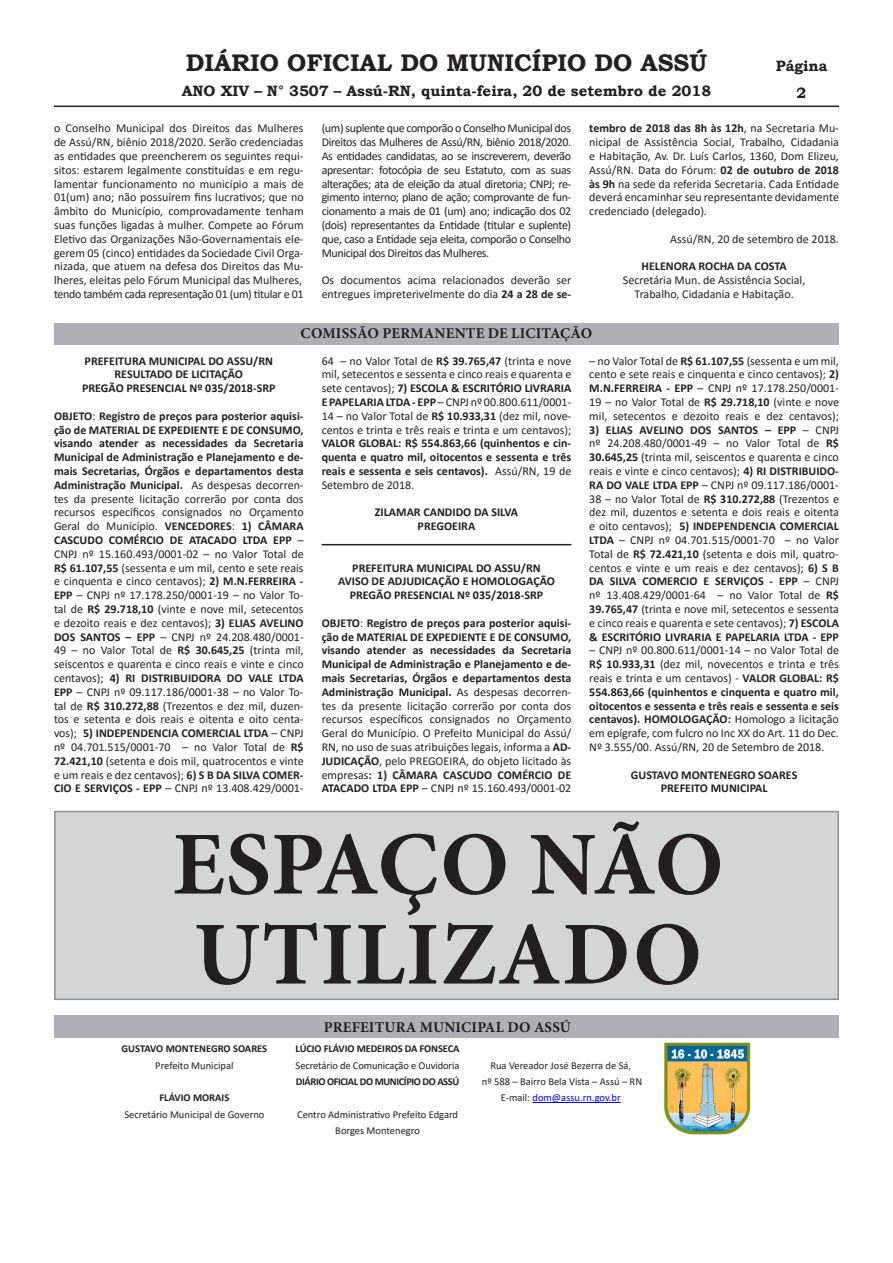
<style>
.page{position:relative;width:893px;height:1263px;background:#fff}
.page>*{position:absolute;margin:0;border:0;box-sizing:border-box;transform-origin:0 0}
.t1{font:700 90px "Minion Pro";letter-spacing:-.02em;color:#231f20}
.t2{font:700 90px "Minion Pro";letter-spacing:.01em;color:#231f20}
.t3{font:700 24px "Bookman Old Style";color:#231f20}
.t4{font:700 15px "Bookman Old Style";color:#231f20}
.t5{font:700 15px "Minion Pro";letter-spacing:.01em;color:#231f20}
.t6{font:12px/13.8px "Calibri";color:#231f20;text-align:justify}
.t7{font:700 12px/13.8px "Calibri";color:#231f20;text-align:justify}
.t8{font:12px "Calibri";letter-spacing:-.03em;color:#231f20}
.t9{font:10.5px "Calibri";color:#231f20}
.t10{font:700 10.5px "Calibri";letter-spacing:-.01em;color:#231f20}
.t11{font:700 10.5px "Calibri";letter-spacing:-.04em;color:#231f20}
.t12{font:10.5px "Calibri";color:#00f}
.s1{font-weight:700}
.s2{font-weight:400}
.s3{color:#231f20}
</style>
<div class="page">
<hr style="left:54px;top:106px;width:785px;height:1px;background:#231f20">
<div style="left:54px;top:323px;width:785px;height:22px;background:#b0afb5"></div>
<hr style="left:322px;top:544px;width:249px;height:1px;background:#231f20">
<div style="left:54px;top:1015px;width:785px;height:23px;background:#b0afb5"></div>
<hr style="left:532px;top:1102px;width:89px;height:1px;background:#00f">
<img style="left:663px;top:1042px;width:88px;height:93px">
<div style="left:54px;top:811px;width:785px;height:189px;background:#d4d5d7;border:2px solid #8f9194"></div>
<h2 class="t3" style="left:186px;top:46px;width:523px">DIÁRIO OFICIAL DO MUNICÍPIO DO ASSÚ</h2>
<p class="t4" style="left:182px;top:80px;width:531px">ANO XIV – N° 3507 – Assú-RN, quinta-feira, 20 de setembro de 2018</p>
<p class="t4" style="left:776px;top:55px;width:53px">Página</p>
<p class="t4" style="left:797px;top:82px;width:11px">2</p>
<p class="t6" style="left:322px;top:121px;width:251px">(um) suplente que comporão o Conselho Municipal dos Direitos das Mulheres de Assú/RN, biênio 2018/2020.<br>As entidades candidatas, ao se inscreverem, deverão apresentar: fotocópia de seu Estatuto, com as suas alterações; ata de eleição da atual diretoria; CNPJ; re&shy;gimento interno; plano de ação; comprovante de fun&shy;cionamento a mais de 01 (um) ano; indicação dos 02 (dois) representantes da Entidade (titular e suplente) que, caso a Entidade seja eleita, comporão o Conselho Municipal dos Direitos das Mulheres.</p>
<p class="t6" style="left:322px;top:273px;width:251px">Os documentos acima relacionados deverão ser entregues impreterivelmente do dia <span class="s1">24 a 28 de se-</span></p>
<p class="t6" style="left:54px;top:121px;width:251px">o Conselho Municipal dos Direitos das Mulheres de Assú/RN, biênio 2018/2020. Serão credenciadas as entidades que preencherem os seguintes requi&shy;sitos: estarem legalmente constituídas e em regu&shy;lamentar funcionamento no município a mais de 01(um) ano; não possuírem fins lucrativos; que no âmbito do Município, comprovadamente tenham suas funções ligadas à mulher. Compete ao Fórum Eletivo das Organizações Não-Governamentais ele&shy;gerem 05 (cinco) entidades da Sociedade Civil Orga&shy;nizada, que atuem na defesa dos Direitos das Mu&shy;lheres, eleitas pelo Fórum Municipal das Mulheres,</p>
<p class="t8" style="left:54px;top:286px;width:251px">tendo também cada representação 01 (um) titular e 01</p>
<p class="t6" style="left:589px;top:121px;width:251px"><span class="s1">tembro de 2018 das 8h às 12h</span>, na Secretaria Mu&shy;nicipal de Assistência Social, Trabalho, Cidadania e Habitação, Av. Dr. Luís Carlos, 1360, Dom Elizeu, Assú/RN. Data do Fórum: <span class="s1">02 de outubro de 2018 às 9h</span> na sede da referida Secretaria. Cada Entidade deverá encaminhar seu representante devidamente credenciado (delegado).</p>
<p class="t6" style="left:670px;top:231px;width:170px">Assú/RN, 20 de setembro de 2018.</p>
<p class="t7" style="left:641px;top:259px;width:147px">HELENORA ROCHA DA COSTA</p>
<p class="t6" style="left:623px;top:273px;width:184px">Secretária Mun. de Assistência Social,</p>
<p class="t6" style="left:635px;top:287px;width:161px">Trabalho, Cidadania e Habitação.</p>
<p class="t5" style="left:301px;top:324px;width:293px">COMISSÃO PERMANENTE DE LICITAÇÃO</p>
<p class="t7" style="left:85px;top:353px;width:190px">PREFEITURA MUNICIPAL DO ASSU/RN</p>
<p class="t7" style="left:115px;top:367px;width:130px">RESULTADO DE LICITAÇÃO</p>
<p class="t7" style="left:82px;top:381px;width:195px">PREGÃO PRESENCIAL Nº 035/2018-SRP</p>
<p class="t6" style="left:54px;top:408px;width:251px"><span class="s1">OBJETO</span>: <span class="s1">Registro de preços para posterior aquisi&shy;ção de MATERIAL DE EXPEDIENTE E DE CONSUMO, visando atender as necessidades da Secretaria Municipal de Administração e Planejamento e de&shy;mais Secretarias, Órgãos e departamentos desta Administração Municipal.</span> As despesas decorren&shy;tes da presente licitação correrão por conta dos recursos específicos consignados no Orçamento Geral do Município. <span class="s1">VENCEDORES</span>: <span class="s1">1) CÂMARA CASCUDO COMÉRCIO DE ATACADO LTDA EPP</span> – CNPJ nº 15.160.493/0001-02 – no Valor Total de <span class="s1">R$ 61.107,55</span> (sessenta e um mil, cento e sete reais e cinquenta e cinco centavos); <span class="s1">2) M.N.FERREIRA - EPP</span> – CNPJ nº 17.178.250/0001-19 – no Valor To&shy;tal de <span class="s1">R$ 29.718,10</span> (vinte e nove mil, setecentos e dezoito reais e dez centavos); <span class="s1">3) ELIAS AVELINO DOS SANTOS – EPP</span> – CNPJ nº 24.208.480/0001- 49 – no Valor Total de <span class="s1">R$ 30.645,25</span> (trinta mil, seiscentos e quarenta e cinco reais e vinte e cinco centavos); <span class="s1">4) RI DISTRIBUIDORA DO VALE LTDA EPP</span> – CNPJ nº 09.117.186/0001-38 – no Valor To&shy;tal de <span class="s1">R$ 310.272,88</span> (Trezentos e dez mil, duzen&shy;tos e setenta e dois reais e oitenta e oito centa&shy;vos); <span class="s1">5) INDEPENDENCIA COMERCIAL LTDA</span> – CNPJ nº 04.701.515/0001-70 – no Valor Total de <span class="s1">R$ 72.421,10</span> (setenta e dois mil, quatrocentos e vinte e um reais e dez centavos); <span class="s1">6) S B DA SILVA COMER-CIO E SERVIÇOS - EPP</span> – CNPJ nº 13.408.429/0001-</p>
<p class="t6" style="left:322px;top:353px;width:251px">64 – no Valor Total de <span class="s1">R$ 39.765,47</span> (trinta e nove mil, setecentos e sessenta e cinco reais e quarenta e sete centavos); <span class="s1">7) ESCOLA &amp; ESCRITÓRIO LIVRARIA E PAPELARIA LTDA - EPP</span> – CNPJ nº 00.800.611/0001- 14 – no Valor Total de <span class="s1">R$ 10.933,31</span> (dez mil, nove&shy;centos e trinta e três reais e trinta e um centavos); <span class="s1">VALOR GLOBAL: R$ 554.863,66 (quinhentos e cin&shy;quenta e quatro mil, oitocentos e sessenta e três reais e sessenta e seis centavos).</span> Assú/RN, 19 de Setembro de 2018.</p>
<p class="t7" style="left:375px;top:505px;width:145px">ZILAMAR CANDIDO DA SILVA</p>
<p class="t7" style="left:418px;top:519px;width:59px">PREGOEIRA</p>
<p class="t7" style="left:352px;top:560px;width:190px">PREFEITURA MUNICIPAL DO ASSU/RN</p>
<p class="t7" style="left:338px;top:574px;width:218px">AVISO DE ADJUDICAÇÃO E HOMOLOGAÇÃO</p>
<p class="t7" style="left:350px;top:588px;width:195px">PREGÃO PRESENCIAL Nº 035/2018-SRP</p>
<p class="t7" style="left:322px;top:615px;width:251px">OBJETO<span class="s2">:</span> Registro de preços para posterior aquisi&shy;ção de MATERIAL DE EXPEDIENTE E DE CONSUMO, visando atender as necessidades da Secretaria Municipal de Administração e Planejamento e de&shy;mais Secretarias, Órgãos e departamentos desta Administração Municipal. <span class="s2">As despesas decorren&shy;tes da presente licitação correrão por conta dos recursos específicos consignados no Orçamento Geral do Município. O Prefeito Municipal do Assú/ RN, no uso de suas atribuições legais, informa a</span> AD-JUDICAÇÃO<span class="s2">, pelo PREGOEIRA, do objeto licitado às empresas</span>: 1) CÂMARA CASCUDO COMÉRCIO DE ATACADO LTDA EPP <span class="s2">– CNPJ nº 15.160.493/0001-02</span></p>
<p class="t6" style="left:589px;top:353px;width:251px">– no Valor Total de <span class="s1">R$ 61.107,55</span> (sessenta e um mil, cento e sete reais e cinquenta e cinco centavos); <span class="s1">2)<br>M.N.FERREIRA - EPP</span> – CNPJ nº 17.178.250/0001- 19 – no Valor Total de <span class="s1">R$ 29.718,10</span> (vinte e nove mil, setecentos e dezoito reais e dez centavos);</p>
<p class="t6" style="left:589px;top:422px;width:251px"><span class="s1">3) ELIAS AVELINO DOS SANTOS – EPP</span> – CNPJ nº 24.208.480/0001-49 – no Valor Total de <span class="s1">R$ 30.645,25</span> (trinta mil, seiscentos e quarenta e cinco reais e vinte e cinco centavos); <span class="s1">4) RI DISTRIBUIDO-RA DO VALE LTDA EPP</span> – CNPJ nº 09.117.186/0001- 38 – no Valor Total de <span class="s1">R$ 310.272,88</span> (Trezentos e dez mil, duzentos e setenta e dois reais e oitenta e oito centavos); <span class="s1">5) INDEPENDENCIA COMERCIAL LTDA</span> – CNPJ nº 04.701.515/0001-70 – no Valor Total de <span class="s1">R$ 72.421,10</span> (setenta e dois mil, quatro&shy;centos e vinte e um reais e dez centavos); <span class="s1">6) S B DA SILVA COMERCIO E SERVIÇOS - EPP</span> – CNPJ nº 13.408.429/0001-64 – no Valor Total de <span class="s1">R$ 39.765,47</span> (trinta e nove mil, setecentos e sessenta e cinco reais e quarenta e sete centavos); <span class="s1">7) ESCOLA &amp; ESCRITÓRIO LIVRARIA E PAPELARIA LTDA - EPP</span></p>
<p class="t6" style="left:589px;top:643px;width:251px">– CNPJ nº 00.800.611/0001-14 – no Valor Total de <span class="s1">R$ 10.933,31</span> (dez mil, novecentos e trinta e três reais e trinta e um centavos) - <span class="s1">VALOR GLOBAL: R$ 554.863,66 (quinhentos e cinquenta e quatro mil, oitocentos e sessenta e três reais e sessenta e seis centavos). HOMOLOGAÇÃO:</span> Homologo a licitação em epígrafe, com fulcro no Inc XX do Art. 11 do Dec.<br>Nº 3.555/00. Assú/RN, 20 de Setembro de 2018.</p>
<p class="t7" style="left:631px;top:767px;width:168px">GUSTAVO MONTENEGRO SOARES</p>
<p class="t7" style="left:661px;top:781px;width:108px">PREFEITO MUNICIPAL</p>
<p class="t1" style="left:172px;top:811px;width:553px">ESPAÇO NÃO</p>
<p class="t2" style="left:194px;top:901px;width:509px">UTILIZADO</p>
<p class="t10" style="left:122px;top:1041px;width:147px">GUSTAVO MONTENEGRO SOARES</p>
<p class="t9" style="left:155px;top:1058px;width:80px">Prefeito Municipal</p>
<p class="t10" style="left:159px;top:1090px;width:71px">FLÁVIO MORAIS</p>
<p class="t9" style="left:124px;top:1107px;width:141px">Secretário Municipal de Governo</p>
<p class="t5" style="left:324px;top:1018px;width:249px">PREFEITURA MUNICIPAL DO ASSÚ</p>
<p class="t10" style="left:296px;top:1041px;width:165px">LÚCIO FLÁVIO MEDEIROS DA FONSECA</p>
<p class="t9" style="left:296px;top:1058px;width:165px">Secretário de Comunicação e Ouvidoria</p>
<p class="t11" style="left:296px;top:1074px;width:165px">DIÁRIO OFICIAL DO MUNICÍPIO DO ASSÚ</p>
<p class="t9" style="left:297px;top:1107px;width:163px">Centro Administrativo Prefeito Edgard</p>
<p class="t9" style="left:335px;top:1123px;width:86px">Borges Montenegro</p>
<p class="t9" style="left:490px;top:1058px;width:142px">Rua Vereador José Bezerra de Sá,</p>
<p class="t9" style="left:482px;top:1074px;width:162px">nº 588 – Bairro Bela Vista – Assú – RN</p>
<p class="t12" style="left:501px;top:1090px;width:121px"><span class="s3">E-mail:</span> dom@assu.rn.gov.br</p>
</div>
